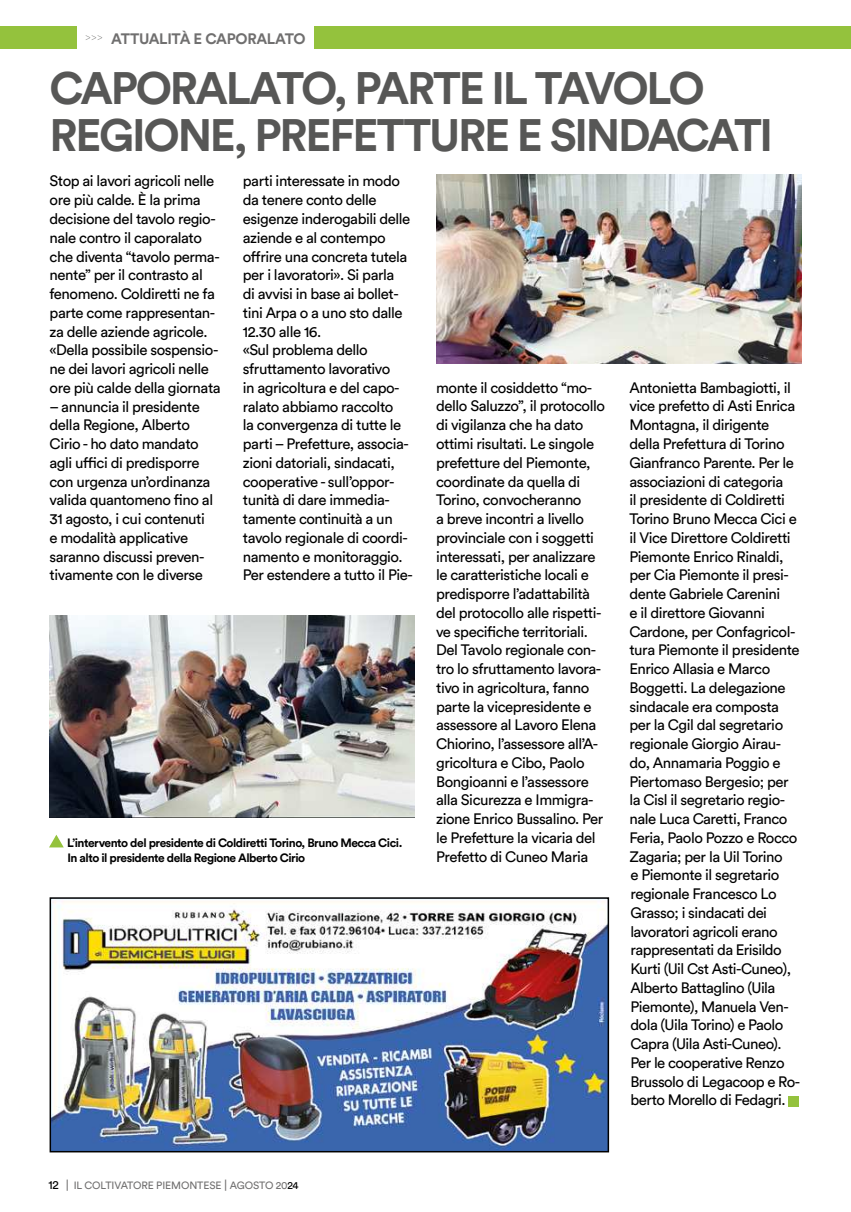
<style>
.page{position:relative;width:851px;height:1212px;background:#fff}
.page>*{position:absolute;margin:0;border:0;box-sizing:border-box;transform-origin:0 0}
.t1{font:700 45px/46.5px "Circular Std";letter-spacing:-.05em;color:#575756}
.t2{font:15px/18.8px "Circular Std";letter-spacing:-.03em;color:#000}
.t3{font:700 15px "Circular Std";letter-spacing:-.02em;color:#706f6f}
.t4{font:700 12px/15px "Circular Std";letter-spacing:-.04em;color:#000}
.t5{font:10.5px "Circular Std";letter-spacing:-.01em;color:#706f6f}
.s1{font-size:12px;color:#000}
.s2{font-size:12px}
.s3{color:#000}
</style>
<div class="page">
<div style="left:0;top:26px;width:77px;height:23px;background:#94c23d"></div>
<svg style="left:86px;top:35px;width:16px;height:5px"></svg>
<div style="left:315px;top:26px;width:535px;height:23px;background:#94c23d"></div>
<img style="left:53px;top:901px;width:553px;height:248px">
<div style="left:50px;top:897px;width:559px;height:255px;border:2px solid #000"></div>
<div style="left:788px;top:1096px;width:11px;height:10px;background:#94c23d"></div>
<img style="left:436px;top:174px;width:365px;height:190px">
<img style="left:50px;top:615px;width:365px;height:203px">
<svg style="left:49px;top:835px;width:15px;height:13px"></svg>
<p class="t3" style="left:111px;top:30px;width:196px">ATTUALITÀ E CAPORALATO</p>
<h1 class="t1" style="left:50px;top:66px;width:725px">CAPORALATO, PARTE IL TAVOLO<br>REGIONE, PREFETTURE E SINDACATI</h1>
<p class="t2" style="left:50px;top:172px;width:173px">Stop ai lavori agricoli nelle ore più calde. È la prima decisione del tavolo regio&shy;nale contro il caporalato che diventa “tavolo perma&shy;nente” per il contrasto al fenomeno. Coldiretti ne fa parte come rappresentan&shy;za delle aziende agricole. «Della possibile sospensio&shy;ne dei lavori agricoli nelle ore più calde della giornata</p>
<p class="t2" style="left:50px;top:397px;width:165px">– annuncia il presidente della Regione, Alberto<br>Cirio - ho dato mandato agli u昀케ci di predisporre con urgenza un’ordinanza valida quantomeno 昀椀no al<br>31 agosto, i cui contenuti e modalità applicative saranno discussi preven&shy;tivamente con le diverse</p>
<p class="t2" style="left:243px;top:172px;width:172px">parti interessate in modo da tenere conto delle esigenze inderogabili delle aziende e al contempo<br>o昀昀rire una concreta tutela per i lavoratori». Si parla<br>di avvisi in base ai bollet&shy;tini Arpa o a uno sto dalle<br>12.30 alle 16.<br>«Sul problema dello sfruttamento lavorativo<br>in agricoltura e del capo&shy;ralato abbiamo raccolto<br>la convergenza di tutte le parti – Prefetture, associa&shy;zioni datoriali, sindacati, cooperative - sull’oppor&shy;tunità di dare immedia&shy;tamente continuità a un tavolo regionale di coordi&shy;namento e monitoraggio.<br>Per estendere a tutto il Pie-</p>
<p class="t4" style="left:67px;top:835px;width:337px">L’intervento del presidente di Coldiretti Torino, Bruno Mecca Cici.<br>In alto il presidente della Regione Alberto Cirio</p>
<p class="t2" style="left:436px;top:378px;width:170px">monte il cosiddetto “mo&shy;dello Saluzzo”, il protocollo di vigilanza che ha dato ottimi risultati. Le singole prefetture del Piemonte, coordinate da quella di<br>Torino, convocheranno<br>a breve incontri a livello provinciale con i soggetti interessati, per analizzare le caratteristiche locali e predisporre l’adattabilità del protocollo alle rispetti&shy;ve speci昀椀che territoriali.<br>Del Tavolo regionale con&shy;tro lo sfruttamento lavora&shy;tivo in agricoltura, fanno parte la vicepresidente e assessore al Lavoro Elena<br>Chiorino, l’assessore all’A&shy;gricoltura e Cibo, Paolo<br>Bongioanni e l’assessore alla Sicurezza e Immigra&shy;zione Enrico Bussalino. Per le Prefetture la vicaria del<br>Prefetto di Cuneo Maria</p>
<p class="t2" style="left:629px;top:378px;width:172px">Antonietta Bambagiotti, il vice prefetto di Asti Enrica<br>Montagna, il dirigente della Prefettura di Torino<br>Gianfranco Parente. Per le associazioni di categoria<br>il presidente di Coldiretti<br>Torino Bruno Mecca Cici e il Vice Direttore Coldiretti<br>Piemonte Enrico Rinaldi, per Cia Piemonte il presi&shy;dente Gabriele Carenini<br>e il direttore Giovanni<br>Cardone, per Confagricol&shy;tura Piemonte il presidente<br>Enrico Allasia e Marco<br>Boggetti. La delegazione sindacale era composta per la Cgil dal segretario regionale Giorgio Airau&shy;do, Annamaria Poggio e<br>Piertomaso Bergesio; per la Cisl il segretario regio&shy;nale Luca Caretti, Franco<br>Feria, Paolo Pozzo e Rocco<br>Zagaria; per la Uil Torino<br>e Piemonte il segretario regionale Francesco Lo<br>Grasso; i sindacati dei lavoratori agricoli erano rappresentati da Erisildo<br>Kurti (Uil Cst Asti-Cuneo),<br>Alberto Battaglino (Uila<br>Piemonte), Manuela Ven&shy;dola (Uila Torino) e Paolo<br>Capra (Uila Asti-Cuneo).<br>Per le cooperative Renzo<br>Brussolo di Legacoop e Ro&shy;berto Morello di Fedagri.</p>
<p class="t5" style="left:48px;top:1180px;width:251px"><span class="s1">12</span> <span class="s2">|</span> IL COLTIVATORE PIEMONTESE <span class="s2">|</span> AGOSTO 20<span class="s3">24</span></p>
</div>
